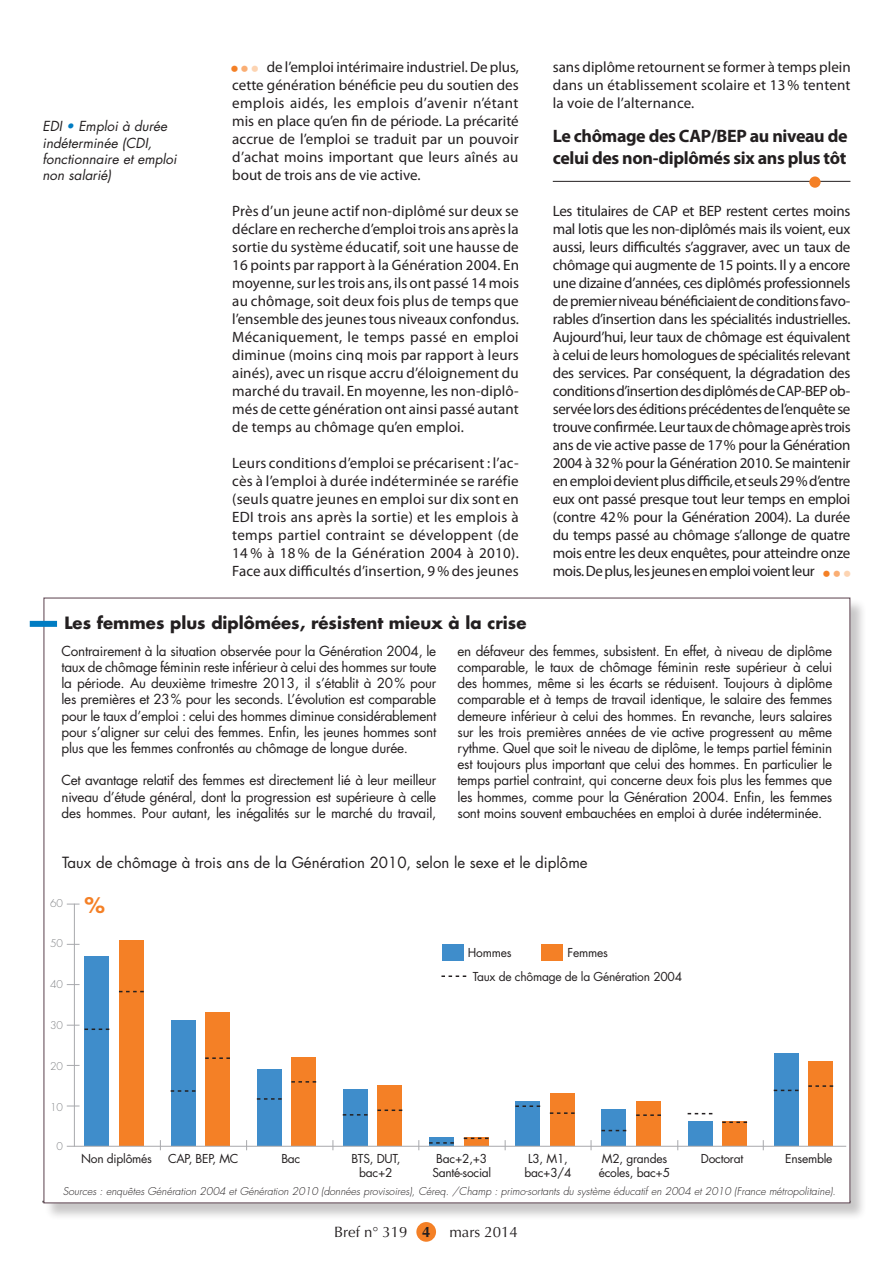
<style>
.page{position:relative;width:893px;height:1263px;background:#fff}
.page>*{position:absolute;margin:0;border:0;box-sizing:border-box;transform-origin:0 0}
.t1{font:700 21px "Futura";color:#f48026}
.t2{font:700 18px/21.6px "Myriad Pro";letter-spacing:-.02em;color:#231f20}
.t3{font:700 16.5px "Futura";color:#231f20}
.t4{font:300 16.5px "Futura";color:#f48026}
.t5{font:15px/18px "Myriad Pro";letter-spacing:.01em;color:#231f20;text-align:justify}
.t6{font:15px "Futura";color:#231f20}
.t7{font:15px "Optima";color:#231f20}
.t8{font:13.5px/16.2px "Futura";letter-spacing:-.02em;color:#231f20;text-align:justify}
.t9{font:italic 13.5px/16.2px "Futura";color:#231f20}
.t10{font:12px/14.4px "Futura";letter-spacing:-.02em;color:#231f20;text-align:center}
.t11{font:italic 300 10.5px "Futura";color:#231f20}
.t12{font:300 10.5px "Futura";letter-spacing:-.02em;color:#808285}
.s1{color:#007cc2}
.s2{color:#faae74}
.s3{color:#fdd4b2}
.s4{font-weight:700}
</style>
<div class="page">
<div style="left:416px;top:1222px;width:20px;height:20px;background:#f48026;border-radius:50%"></div>
<hr style="left:553px;top:181px;width:297px;height:1px;background:#231f20">
<div style="left:44px;top:598px;width:824px;height:622px;background:#231f20;opacity:.25"></div>
<div style="left:44px;top:598px;width:806px;height:605px;background:#fff"></div>
<div style="left:119px;top:940px;width:25px;height:206px;background:#f48026"></div>
<div style="left:205px;top:1013px;width:25px;height:133px;background:#f48026"></div>
<div style="left:291px;top:1057px;width:25px;height:89px;background:#f48026"></div>
<div style="left:377px;top:1085px;width:25px;height:61px;background:#f48026"></div>
<div style="left:464px;top:1138px;width:24px;height:8px;background:#f48026"></div>
<div style="left:550px;top:1093px;width:25px;height:53px;background:#f48026"></div>
<div style="left:636px;top:1101px;width:25px;height:45px;background:#f48026"></div>
<div style="left:722px;top:1122px;width:25px;height:24px;background:#f48026"></div>
<div style="left:808px;top:1061px;width:25px;height:85px;background:#f48026"></div>
<div style="left:85px;top:956px;width:24px;height:190px;background:#3f8dcb"></div>
<div style="left:171px;top:1021px;width:24px;height:125px;background:#3f8dcb"></div>
<div style="left:257px;top:1069px;width:25px;height:77px;background:#3f8dcb"></div>
<div style="left:343px;top:1089px;width:25px;height:57px;background:#3f8dcb"></div>
<div style="left:429px;top:1138px;width:25px;height:8px;background:#3f8dcb"></div>
<div style="left:515px;top:1101px;width:25px;height:45px;background:#3f8dcb"></div>
<div style="left:602px;top:1110px;width:24px;height:36px;background:#3f8dcb"></div>
<div style="left:688px;top:1122px;width:24px;height:24px;background:#3f8dcb"></div>
<div style="left:774px;top:1053px;width:25px;height:93px;background:#3f8dcb"></div>
<svg style="left:67px;top:1105px;width:13px;height:1px"></svg>
<svg style="left:67px;top:1065px;width:13px;height:1px"></svg>
<svg style="left:67px;top:984px;width:13px;height:1px"></svg>
<svg style="left:67px;top:944px;width:13px;height:1px"></svg>
<svg style="left:67px;top:904px;width:13px;height:1px"></svg>
<hr style="left:67px;top:1146px;width:779px;height:1px;background:#a8a9ad">
<hr style="left:74px;top:904px;width:1px;height:242px;background:#a8a9ad">
<svg style="left:171px;top:1090px;width:24px;height:2px"></svg>
<svg style="left:205px;top:1057px;width:25px;height:2px"></svg>
<svg style="left:257px;top:1098px;width:25px;height:2px"></svg>
<svg style="left:291px;top:1081px;width:25px;height:1px"></svg>
<svg style="left:343px;top:1114px;width:25px;height:1px"></svg>
<svg style="left:377px;top:1109px;width:25px;height:2px"></svg>
<svg style="left:429px;top:1142px;width:25px;height:2px"></svg>
<svg style="left:464px;top:1137px;width:24px;height:2px"></svg>
<svg style="left:550px;top:1112px;width:25px;height:2px"></svg>
<svg style="left:601px;top:1130px;width:25px;height:1px"></svg>
<svg style="left:636px;top:1114px;width:25px;height:2px"></svg>
<svg style="left:688px;top:1113px;width:24px;height:1px"></svg>
<svg style="left:722px;top:1121px;width:25px;height:2px"></svg>
<svg style="left:808px;top:1085px;width:25px;height:2px"></svg>
<svg style="left:774px;top:1090px;width:24px;height:1px"></svg>
<svg style="left:515px;top:1105px;width:25px;height:2px"></svg>
<svg style="left:67px;top:1025px;width:42px;height:5px"></svg>
<svg style="left:119px;top:991px;width:25px;height:1px"></svg>
<div style="left:541px;top:944px;width:21px;height:17px;background:#f48026"></div>
<div style="left:443px;top:944px;width:21px;height:17px;background:#3f8dcb"></div>
<svg style="left:441px;top:975px;width:25px;height:2px"></svg>
<div style="left:30px;top:621px;width:27px;height:6px;background:#007cc2"></div>
<div style="left:809px;top:176px;width:12px;height:12px;background:#f48026;border-radius:50%"></div>
<p class="t9" style="left:43px;top:118px;width:136px">EDI <span class="s1">•</span> Emploi à durée indéterminée (CDI, fonctionnaire et emploi non salarié)</p>
<p class="t5" style="left:232px;top:58px;width:288px;text-indent:34px">de l’emploi intérimaire industriel. De plus, cette génération bénéficie peu du soutien des emplois aidés, les emplois d’avenir n’étant mis en place qu’en fin de période. La précarité accrue de l’emploi se traduit par un pouvoir d’achat moins important que leurs aînés au bout de trois ans de vie active.</p>
<p class="t5" style="left:232px;top:202px;width:288px">Près d’un jeune actif non-diplômé sur deux se déclare en recherche d’emploi trois ans après la sortie du système éducatif, soit une hausse de 16 points par rapport à la Génération 2004. En moyenne, sur les trois ans, ils ont passé 14 mois au chômage, soit deux fois plus de temps que l’ensemble des jeunes tous niveaux confondus.<br>Mécaniquement, le temps passé en emploi diminue (moins cinq mois par rapport à leurs ainés), avec un risque accru d’éloignement du marché du travail. En moyenne, les non-diplô&shy;més de cette génération ont ainsi passé autant de temps au chômage qu’en emploi.</p>
<p class="t5" style="left:232px;top:454px;width:288px">Leurs conditions d’emploi se précarisent : l’ac&shy;cès à l’emploi à durée indéterminée se raréfie (seuls quatre jeunes en emploi sur dix sont en EDI trois ans après la sortie) et les emplois à temps partiel contraint se développent (de 14 % à 18 % de la Génération 2004 à 2010).<br>Face aux difficultés d’insertion, 9% des jeunes</p>
<p class="t4" style="left:229px;top:58px;width:32px">•<span class="s2">•</span><span class="s3">•</span></p>
<p class="t3" style="left:64px;top:611px;width:463px">Les femmes plus diplômées, résistent mieux à la crise</p>
<p class="t5" style="left:553px;top:58px;width:299px">sans diplôme retournent se former à temps plein dans un établissement scolaire et 13% tentent la voie de l’alternance.</p>
<p class="t2" style="left:553px;top:125px;width:296px">Le chômage des CAP/BEP au niveau de celui des non-diplômés six ans plus tôt</p>
<p class="t5" style="left:553px;top:202px;width:299px">Les titulaires de CAP et BEP restent certes moins mal lotis que les non-diplômés mais ils voient, eux aussi, leurs difficultés s’aggraver, avec un taux de chômage qui augmente de 15 points. Il y a encore une dizaine d’années, ces diplômés professionnels de premier niveau bénéficiaient de conditions favo&shy;rables d’insertion dans les spécialités industrielles.<br>Aujourd’hui, leur taux de chômage est équivalent à celui de leurs homologues de spécialités relevant des services. Par conséquent, la dégradation des conditions d’insertion des diplômés de CAP-BEP ob&shy;servée lors des éditions précédentes de l’enquête se trouve confirmée. Leur taux de chômage après trois ans de vie active passe de 17% pour la Génération 2004 à 32% pour la Génération 2010. Se maintenir en emploi devient plus difficile, et seuls 29% d’entre eux ont passé presque tout leur temps en emploi (contre 42% pour la Génération 2004). La durée du temps passé au chômage s’allonge de quatre mois entre les deux enquêtes, pour atteindre onze mois. De plus, les jeunes en emploi voient leur</p>
<p class="t4" style="left:822px;top:563px;width:32px">•<span class="s2">•</span><span class="s3">•</span></p>
<p class="t8" style="left:458px;top:642px;width:376px">en défaveur des femmes, subsistent. En effet, à niveau de diplôme comparable, le taux de chômage féminin reste supérieur à celui des hommes, même si les écarts se réduisent. Toujours à diplôme comparable et à temps de travail identique, le salaire des femmes demeure inférieur à celui des hommes. En revanche, leurs salaires sur les trois premières années de vie active progressent au même rythme. Quel que soit le niveau de diplôme, le temps partiel féminin est toujours plus important que celui des hommes. En particulier le temps partiel contraint, qui concerne deux fois plus les femmes que les hommes, comme pour la Génération 2004. Enfin, les femmes sont moins souvent embauchées en emploi à durée indéterminée.</p>
<p class="t6" style="left:62px;top:852px;width:527px">Taux de chômage à trois ans de la Génération 2010, selon le sexe et le diplôme</p>
<p class="t8" style="left:62px;top:642px;width:376px">Contrairement à la situation observée pour la Génération 2004, le taux de chômage féminin reste inférieur à celui des hommes sur toute la période. Au deuxième trimestre 2013, il s’établit à 20% pour les premières et 23% pour les seconds. L’évolution est comparable pour le taux d’emploi : celui des hommes diminue considérablement pour s’aligner sur celui des femmes. Enfin, les jeunes hommes sont plus que les femmes confrontés au chômage de longue durée.</p>
<p class="t8" style="left:62px;top:772px;width:376px">Cet avantage relatif des femmes est directement lié à leur meilleur niveau d’étude général, dont la progression est supérieure à celle des hommes. Pour autant, les inégalités sur le marché du travail,</p>
<p class="t12" style="left:50px;top:897px;width:14px">60</p>
<p class="t12" style="left:50px;top:936px;width:14px">50</p>
<p class="t12" style="left:50px;top:978px;width:14px">40</p>
<p class="t12" style="left:50px;top:1018px;width:14px">30</p>
<p class="t12" style="left:50px;top:1059px;width:14px">20</p>
<p class="t12" style="left:50px;top:1100px;width:14px">10</p>
<p class="t12" style="left:56px;top:1139px;width:8px">0</p>
<h1 class="t1" style="left:85px;top:891px;width:22px">%</h1>
<p class="t10" style="left:468px;top:945px;width:45px">Hommes</p>
<p class="t10" style="left:473px;top:941px;width:211px;line-height:23.4px;text-align:left;text-indent:95px">Femmes<br>Taux de chômage de la Génération 2004</p>
<p class="t10" style="left:81px;top:1151px;width:72px">Non diplômés</p>
<p class="t10" style="left:168px;top:1151px;width:72px">CAP, BEP, MC</p>
<p class="t10" style="left:281px;top:1151px;width:20px">Bac</p>
<p class="t10" style="left:351px;top:1151px;width:51px">BTS, DUT, bac+2</p>
<p class="t10" style="left:432px;top:1151px;width:60px">Bac+2,+3<br>Santé-social</p>
<p class="t10" style="left:524px;top:1151px;width:49px">L3, M1, bac+3/4</p>
<p class="t10" style="left:599px;top:1151px;width:73px;text-align:left">M2, grandes écoles, bac+5</p>
<p class="t10" style="left:701px;top:1151px;width:44px">Doctorat</p>
<p class="t10" style="left:785px;top:1151px;width:49px">Ensemble</p>
<p class="t11" style="left:63px;top:1184px;width:775px">Sources : enquêtes Génération 2004 et Génération 2010 (données provisoires), Céreq. /Champ : primo-sortants du système éducatif en 2004 et 2010 (France métropolitaine).</p>
<p class="t7" style="left:334px;top:1223px;width:185px">Bref n° 319 <span class="s4">4</span> mars 2014</p>
</div>
